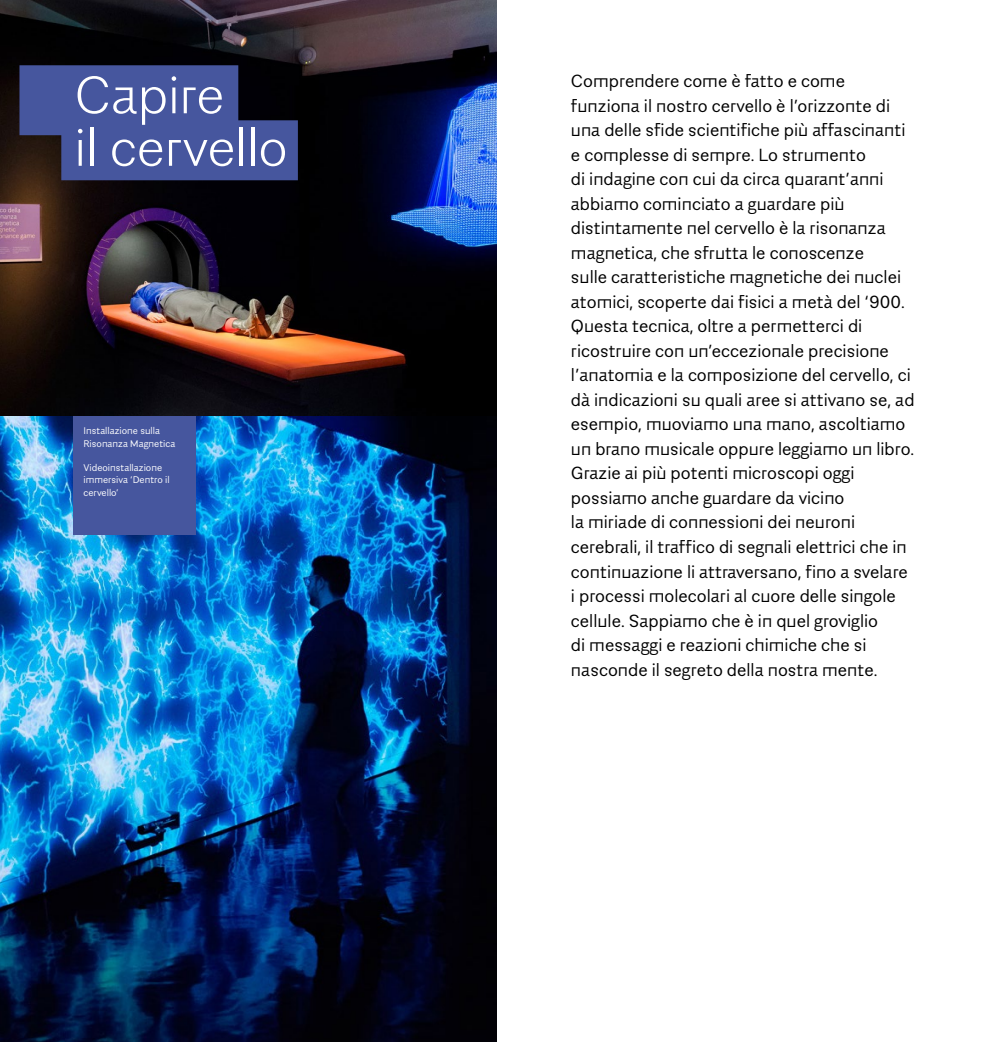
<style>
.page{position:relative;width:993px;height:1042px;background:#fff}
.page>*{position:absolute;margin:0;border:0;box-sizing:border-box;transform-origin:0 0}
.t1{font:200 52.5px/52.5px "Alergiaremix";color:#fff}
.t2{font:300 17.5px/24.5px "Alergiaremix";color:#000}
.t3{font:300 9.62px/12.2px "Alergiaremix";color:#fff}
</style>
<div class="page">
<img style="left:0;top:0;width:496px;height:417px">
<div style="left:19px;top:65px;width:219px;height:70px;background:#46569e;border:2px solid #46569e"></div>
<div style="left:61px;top:120px;width:237px;height:60px;background:#46569e"></div>
<img style="left:0;top:417px;width:497px;height:625px">
<div style="left:73px;top:417px;width:123px;height:118px;background:#46569e"></div>
<h1 class="t1" style="left:74px;top:64px;width:214px">Capire<br>il cervello</h1>
<p class="t2" style="left:570px;top:68px;width:345px">Comprendere come è fatto e come funziona il nostro cervello è l’orizzonte di una delle sfide scientifiche più affascinanti e complesse di sempre. Lo strumento<br>di indagine con cui da circa quarant’anni abbiamo cominciato a guardare più distintamente nel cervello è la risonanza magnetica, che sfrutta le conoscenze<br>sulle caratteristiche magnetiche dei nuclei atomici, scoperte dai fisici a metà del ‘900.<br>Questa tecnica, oltre a permetterci di ricostruire con un’eccezionale precisione l’anatomia e la composizione del cervello, ci dà indicazioni su quali aree si attivano se, ad esempio, muoviamo una mano, ascoltiamo un brano musicale oppure leggiamo un libro.<br>Grazie ai più potenti microscopi oggi possiamo anche guardare da vicino<br>la miriade di connessioni dei neuroni cerebrali, il traffico di segnali elettrici che in continuazione li attraversano, fino a svelare i processi molecolari al cuore delle singole cellule. Sappiamo che è in quel groviglio<br>di messaggi e reazioni chimiche che si nasconde il segreto della nostra mente.</p>
<p class="t3" style="left:83px;top:424px;width:93px">Installazione sulla<br>Risonanza Magnetica</p>
<p class="t3" style="left:83px;top:461px;width:88px">Videoinstallazione immersiva ‘Dentro il cervello’</p>
</div>
